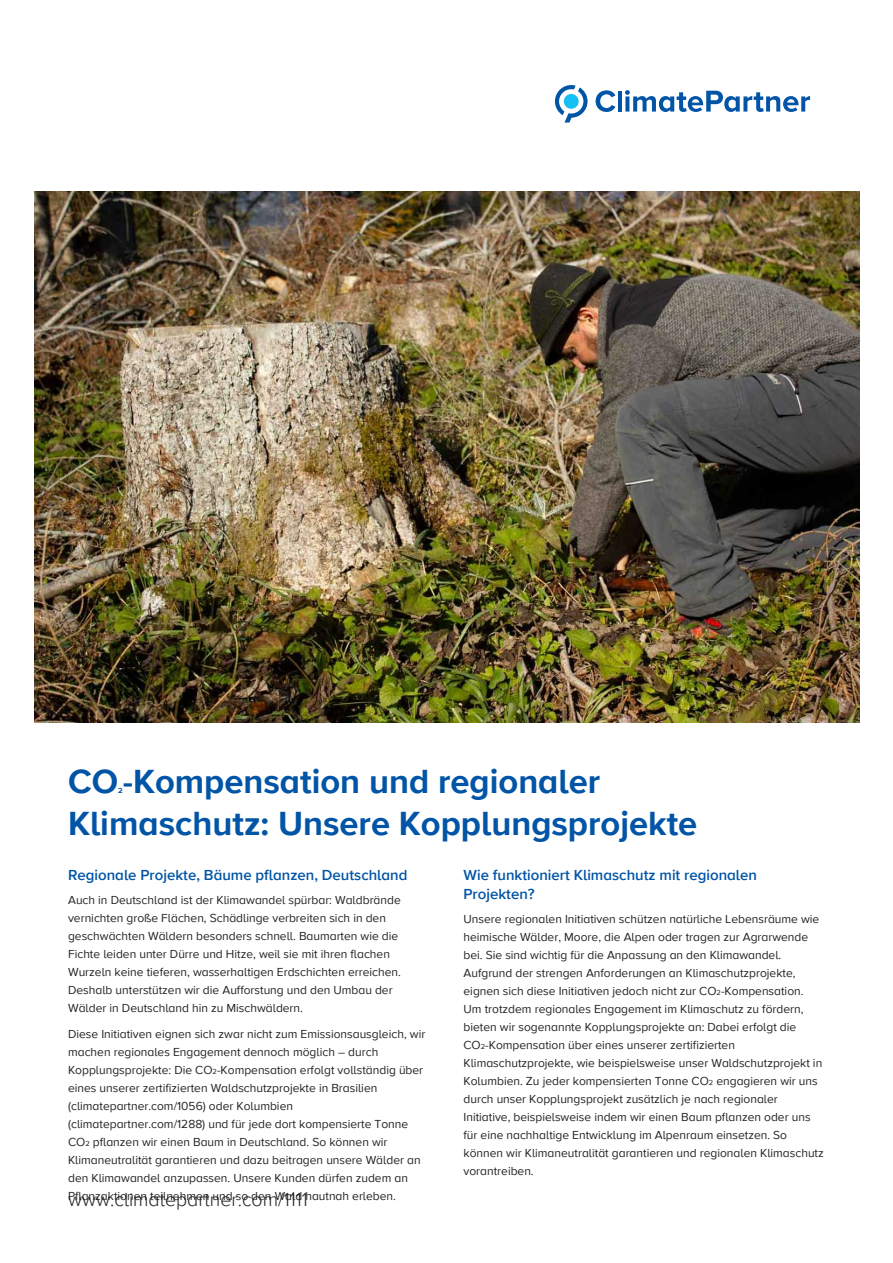
<style>
.page{position:relative;width:893px;height:1263px;background:#fff}
.page>*{position:absolute;margin:0;border:0;box-sizing:border-box;transform-origin:0 0}
.t1{font:700 34.5px "Proxima Nova A";color:#0154a6}
.t2{font:300 19.5px "Proxima Nova A";color:#231f20}
.t3{font:600 15px/19.5px "Proxima Nova A";color:#0154a6}
.t4{font:12px/18px "Proxima Nova A";color:#231f20}
.t5{font:700 7.5px "Proxima Nova A";color:#0154a6}
.s1{font-size:7.5px}
</style>
<div class="page">
<svg style="left:596px;top:90px;width:19px;height:22px"></svg>
<hr style="left:618px;top:91px;width:4px;height:21px;background:#0154a6">
<svg style="left:625px;top:90px;width:185px;height:22px"></svg>
<svg style="left:555px;top:85px;width:33px;height:38px"></svg>
<img style="left:34px;top:191px;width:825px;height:532px">
<h1 class="t1" style="left:68px;top:761px;width:534px">CO-Kompensation und regionaler</h1>
<p class="t5" style="left:118px;top:786px;width:6px">2</p>
<h1 class="t1" style="left:68px;top:803px;width:631px">Klimaschutz: Unsere Kopplungsprojekte</h1>
<p class="t3" style="left:68px;top:865px;width:341px">Regionale Projekte, Bäume pflanzen, Deutschland</p>
<p class="t4" style="left:68px;top:891px;width:334px">Auch in Deutschland ist der Klimawandel spürbar: Waldbrände vernichten große Flächen, Schädlinge verbreiten sich in den geschwächten Wäldern besonders schnell. Baumarten wie die Fichte leiden unter Dürre und Hitze, weil sie mit ihren flachen Wurzeln keine tieferen, wasserhaltigen Erdschichten erreichen.<br>Deshalb unterstützen wir die Aufforstung und den Umbau der Wälder in Deutschland hin zu Mischwäldern.</p>
<p class="t4" style="left:68px;top:1026px;width:359px">Diese Initiativen eignen sich zwar nicht zum Emissionsausgleich, wir machen regionales Engagement dennoch möglich – durch Kopplungsprojekte: Die CO<span class="s1">2</span>-Kompensation erfolgt vollständig über eines unserer zertifizierten Waldschutzprojekte in Brasilien (climatepartner.com/1056) oder Kolumbien (climatepartner.com/1288) und für jede dort kompensierte Tonne CO<span class="s1">2</span> pflanzen wir einen Baum in Deutschland. So können wir Klimaneutralität garantieren und dazu beitragen unsere Wälder an den Klimawandel anzupassen. Unsere Kunden dürfen zudem an Pflanzaktionen teilnehmen und so den Wald hautnah erleben.</p>
<p class="t3" style="left:464px;top:865px;width:295px">Wie funktioniert Klimaschutz mit regionalen<br>Projekten?</p>
<p class="t4" style="left:464px;top:911px;width:362px">Unsere regionalen Initiativen schützen natürliche Lebensräume wie heimische Wälder, Moore, die Alpen oder tragen zur Agrarwende bei. Sie sind wichtig für die Anpassung an den Klimawandel.<br>Aufgrund der strengen Anforderungen an Klimaschutzprojekte, eignen sich diese Initiativen jedoch nicht zur CO<span class="s1">2</span>-Kompensation.<br>Um trotzdem regionales Engagement im Klimaschutz zu fördern, bieten wir sogenannte Kopplungsprojekte an: Dabei erfolgt die CO<span class="s1">2</span>-Kompensation über eines unserer zertifizierten Klimaschutzprojekte, wie beispielsweise unser Waldschutzprojekt in Kolumbien. Zu jeder kompensierten Tonne CO<span class="s1">2</span> engagieren wir uns durch unser Kopplungsprojekt zusätzlich je nach regionaler Initiative, beispielsweise indem wir einen Baum pflanzen oder uns für eine nachhaltige Entwicklung im Alpenraum einsetzen. So können wir Klimaneutralität garantieren und regionalen Klimaschutz vorantreiben.</p>
<h2 class="t2" style="left:68px;top:1188px;width:241px">www.climatepartner.com/1111</h2>
</div>
